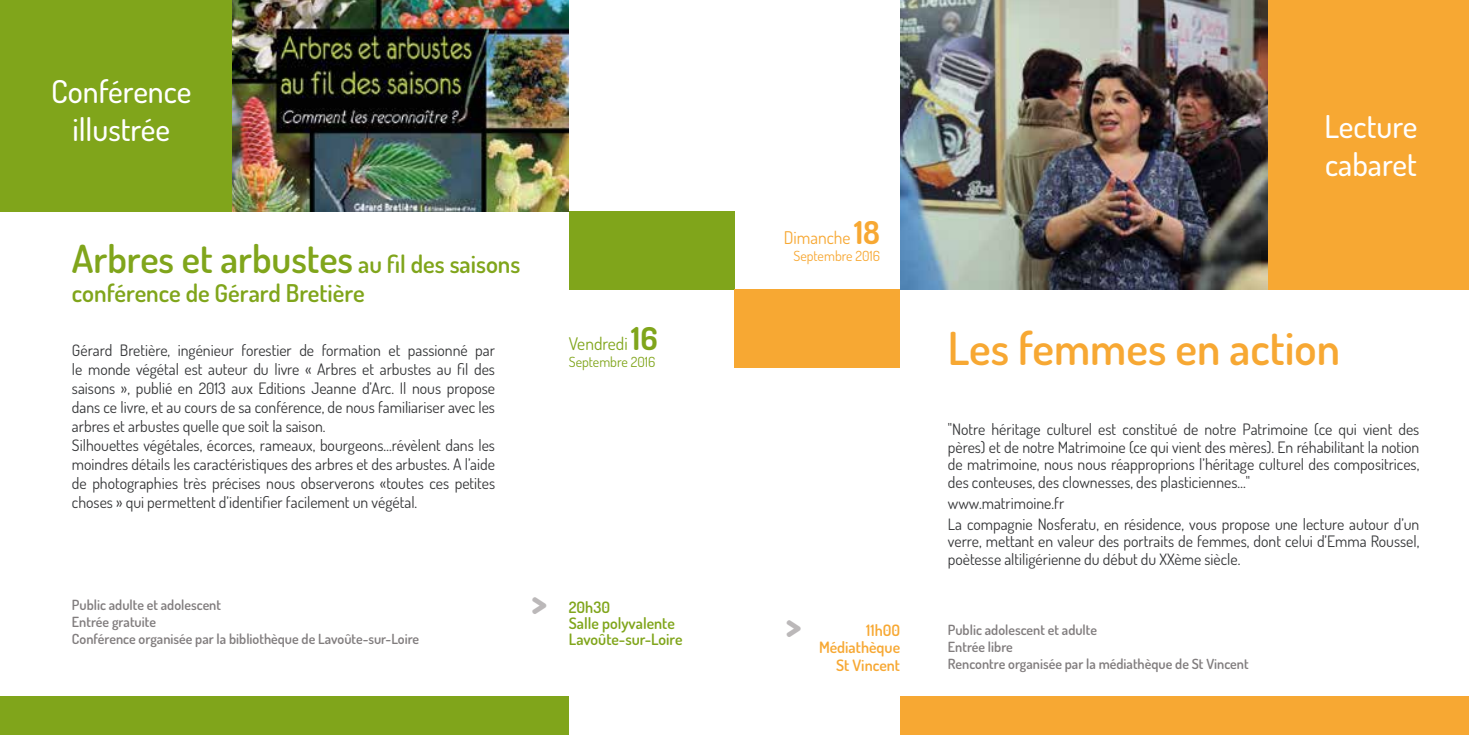
<style>
.page{position:relative;width:1469px;height:735px;background:#fff}
.page>*{position:absolute;margin:0;border:0;box-sizing:border-box;transform-origin:0 0}
.t1{font:600 45.5px "Dosis";color:#f7a833}
.t2{font:600 38.5px "Dosis";color:#80a51b}
.t3{font:800 37.45px "Dosis";color:#bbb8b9}
.t4{font:500 31.5px/37.8px "Dosis";color:#fff;text-align:center}
.t5{font:600 24.5px "Dosis";color:#80a51b}
.t6{font:17.5px "Dosis";color:#80a51b}
.t7{font:17.5px "Dosis";color:#f7a833}
.t8{font:15.75px/18.9px "Dosis";color:#363739}
.t9{font:600 15.75px/15.8px "Dosis";color:#80a51b}
.t10{font:600 15.75px/17.5px "Dosis";color:#f7a833;text-align:right}
.t11{font:600 14px/16.8px "Dosis";color:#817d7e}
.t12{font:14px "Dosis";color:#80a51b}
.t13{font:14px "Dosis";color:#f7a833}
.s1{font-size:24.5px}
.s2{font-weight:700;font-size:31.5px}
</style>
<div class="page">
<div style="left:0;top:0;width:569px;height:211px;background:#80a51b"></div>
<div style="left:0;top:696px;width:569px;height:38px;background:#80a51b"></div>
<div style="left:569px;top:211px;width:165px;height:78px;background:#80a51b"></div>
<img style="left:232px;top:0;width:337px;height:211px">
<div style="left:900px;top:0;width:568px;height:289px;background:#f7a833"></div>
<div style="left:734px;top:289px;width:166px;height:78px;background:#f7a833"></div>
<div style="left:900px;top:696px;width:568px;height:38px;background:#f7a833"></div>
<img style="left:900px;top:0;width:367px;height:289px">
<h3 class="t4" style="left:51px;top:71px;width:142px">Conférence illustrée</h3>
<h2 class="t2" style="left:72px;top:234px;width:450px">Arbres et arbustes <span class="s1">au fil des saisons</span></h2>
<h3 class="t5" style="left:72px;top:277px;width:294px">conférence de Gérard Bretière</h3>
<p class="t8" style="left:72px;top:340px;width:424px">Gérard Bretière, ingénieur forestier de formation et passionné par le monde végétal est auteur du livre « Arbres et arbustes au fil des saisons », publié en 2013 aux Editions Jeanne d’Arc. Il nous propose dans ce livre, et au cours de sa conférence, de nous familiariser avec les arbres et arbustes quelle que soit la saison.<br>Silhouettes végétales, écorces, rameaux, bourgeons…révèlent dans les moindres détails les caractéristiques des arbres et des arbustes. A l’aide de photographies très précises nous observerons «toutes ces petites choses » qui permettent d’identifier facilement un végétal.</p>
<p class="t6" style="left:569px;top:332px;width:90px">Vendredi <span class="s2">16</span></p>
<p class="t12" style="left:569px;top:352px;width:88px">Septembre 2016</p>
<p class="t11" style="left:72px;top:596px;width:349px">Public adulte et adolescent<br>Entrée gratuite<br>Conférence organisée par la bibliothèque de Lavoûte-sur-Loire</p>
<h3 class="t3" style="left:531px;top:578px;width:17px">&gt;</h3>
<p class="t9" style="left:569px;top:599px;width:115px">20h30<br>Salle polyvalente<br>Lavoûte-sur-Loire</p>
<p class="t7" style="left:783px;top:226px;width:98px">Dimanche <span class="s2">18</span></p>
<p class="t13" style="left:793px;top:246px;width:88px">Septembre 2016</p>
<h3 class="t3" style="left:785px;top:601px;width:17px">&gt;</h3>
<p class="t10" style="left:819px;top:620px;width:83px">11h00<br>Médiathèque<br>St Vincent</p>
<h3 class="t4" style="left:1324px;top:107px;width:94px;text-align:left">Lecture cabaret</h3>
<h1 class="t1" style="left:947px;top:318px;width:394px">Les femmes en action</h1>
<p class="t8" style="left:947px;top:420px;width:473px;line-height:17.5px;text-align:justify">"Notre héritage culturel est constitué de notre Patrimoine (ce qui vient des pères) et de notre Matrimoine (ce qui vient des mères). En réhabilitant la notion de matrimoine, nous nous réapproprions l’héritage culturel des compositrices, des conteuses, des clownesses, des plasticiennes…"</p>
<p class="t8" style="left:947px;top:492px;width:473px;line-height:21px">www.matrimoine.fr<br>La compagnie Nosferatu, en résidence, vous propose une lecture autour d’un</p>
<p class="t8" style="left:947px;top:532px;width:473px;line-height:17.5px">verre, mettant en valeur des portraits de femmes, dont celui d’Emma Roussel, poètesse altiligérienne du début du XXème siècle.</p>
<p class="t11" style="left:947px;top:621px;width:302px">Public adolescent et adulte<br>Entrée libre<br>Rencontre organisée par la médiathèque de St Vincent</p>
</div>
